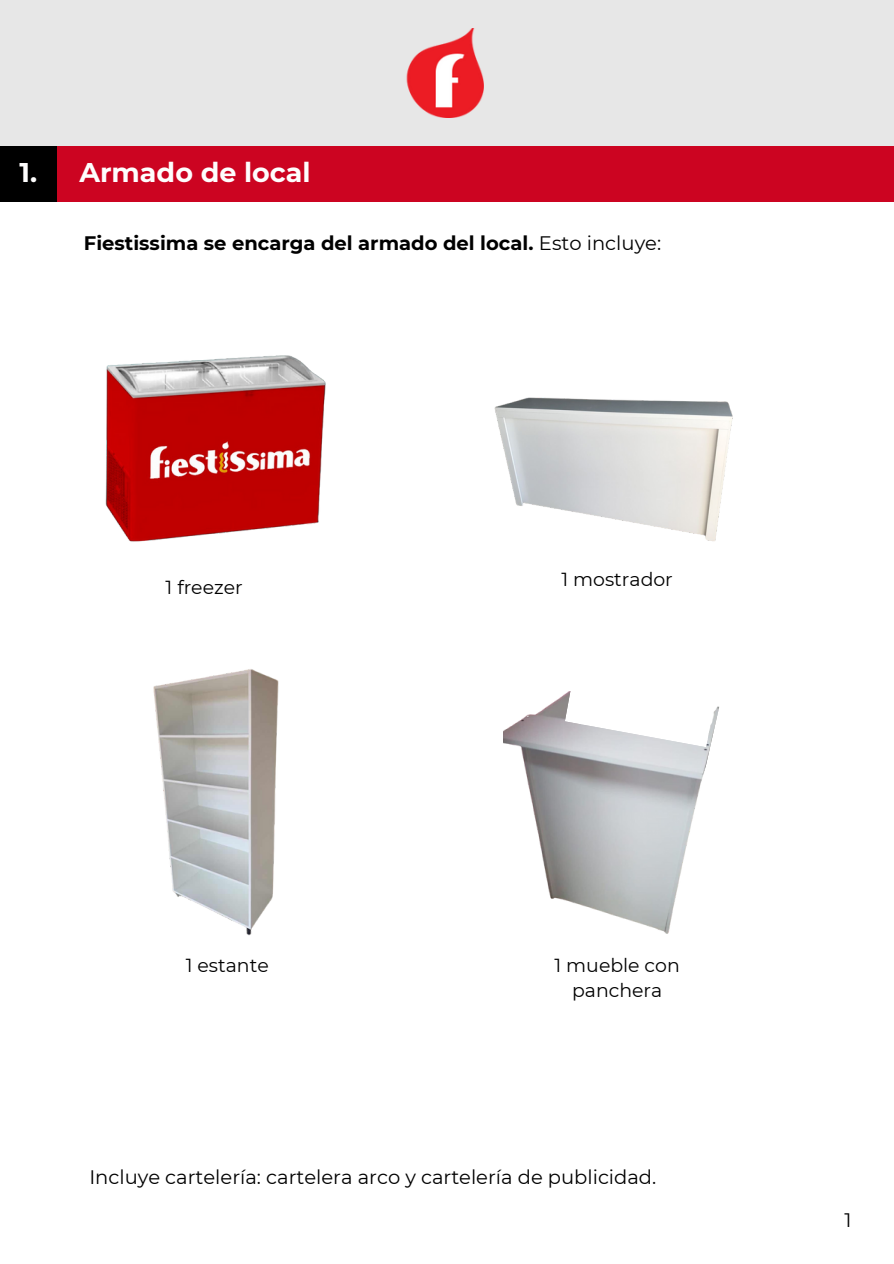
<style>
.page{position:relative;width:894px;height:1264px;background:#fff}
.page>*{position:absolute;margin:0;border:0;box-sizing:border-box;transform-origin:0 0}
.t1{font:700 27px "Montserrat";color:#fefdfd}
.t2{font:19.5px "Montserrat";color:#000}
.t3{font:700 19.5px "Montserrat";color:#000}
.t4{font:18.9px/25.8px "Montserrat";color:#000;text-align:center}
.s1{font-weight:400}
</style>
<div class="page">
<div style="left:0;top:0;width:893px;height:146px;background:#e7e7e7"></div>
<img style="left:406px;top:28px;width:78px;height:89px">
<div style="left:0;top:146px;width:893px;height:55px;background:#cc0421"></div>
<div style="left:0;top:146px;width:56px;height:55px;background:#000"></div>
<img style="left:494px;top:397px;width:239px;height:144px">
<img style="left:153px;top:669px;width:126px;height:267px">
<img style="left:105px;top:355px;width:221px;height:187px">
<img style="left:503px;top:694px;width:196px;height:240px">
<svg style="left:564px;top:691px;width:155px;height:100px"></svg>
<p class="t1" style="left:19px;top:156px;width:19px">1.</p>
<p class="t1" style="left:79px;top:156px;width:233px">Armado de local</p>
<p class="t3" style="left:84px;top:231px;width:578px">Fiestissima se encarga del armado del local. <span class="s1">Esto incluye:</span></p>
<p class="t4" style="left:165px;top:574px;width:79px">1 freezer</p>
<p class="t4" style="left:561px;top:566px;width:113px">1 mostrador</p>
<p class="t4" style="left:186px;top:951px;width:84px">1 estante</p>
<p class="t4" style="left:554px;top:951px;width:127px">1 mueble con panchera</p>
<p class="t2" style="left:89px;top:1165px;width:568px">Incluye cartelería: cartelera arco y cartelería de publicidad.</p>
<p class="t2" style="left:844px;top:1208px;width:9px">1</p>
</div>
